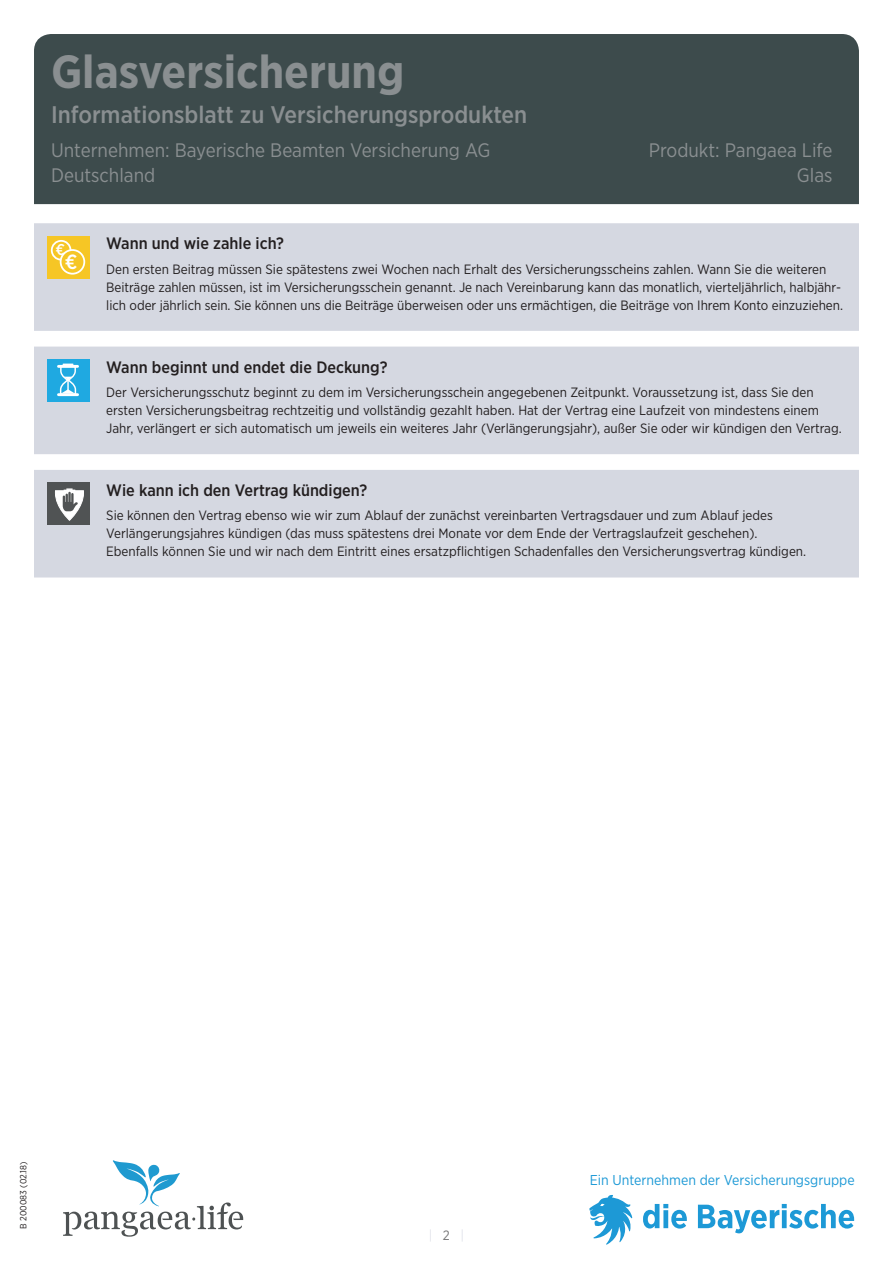
<style>
.page{position:relative;width:893px;height:1263px;background:#fff}
.page>*{position:absolute;margin:0;border:0;box-sizing:border-box;transform-origin:0 0}
.t1{font:700 46.5px "Gotham Narrow";color:#8a8f91}
.t2{font:500 24px "Gotham Narrow";color:#8a8f91}
.t3{font:500 20.55px "Gotham Narrow";color:#fff}
.t4{font:19.5px "Gotham Narrow";color:#8a8f91}
.t5{font:500 16.5px "Gotham Narrow";color:#231f20}
.t6{font:500 15.6px "Gotham Narrow";color:#fff}
.t7{font:14.25px "Gotham Narrow";color:#1d99d6}
.t8{font:13.5px/18px "Gotham Narrow";color:#231f20}
.t9{font:13.5px "Gotham Narrow";color:#e0e2e9}
.t10{font:9px "Gotham Narrow";color:#231f20}
.s1{color:#787879}
</style>
<div class="page">
<div style="left:34px;top:347px;width:825px;height:107px;background:#d5d8e1"></div>
<div style="left:47px;top:359px;width:42px;height:43px;background:#1fa9e1"></div>
<hr style="left:58px;top:365px;width:20px;height:3px;background:#fff">
<hr style="left:58px;top:393px;width:20px;height:3px;background:#fff">
<svg style="left:59px;top:364px;width:18px;height:30px"></svg>
<div style="left:34px;top:470px;width:825px;height:107px;background:#d5d8e1"></div>
<div style="left:47px;top:483px;width:42px;height:42px;background:#505354"></div>
<svg style="left:55px;top:488px;width:29px;height:33px"></svg>
<div style="left:34px;top:223px;width:825px;height:108px;background:#d5d8e1"></div>
<div style="left:47px;top:236px;width:42px;height:43px;background:#f6c625"></div>
<div style="left:51px;top:240px;width:20px;height:21px;border:2px solid #fff;border-radius:50%"></div>
<div style="left:61px;top:250px;width:23px;height:24px;background:#f6c625;border-radius:50%"></div>
<div style="left:60px;top:249px;width:25px;height:26px;border:2px solid #fff;border-radius:50%"></div>
<svg style="left:643px;top:1204px;width:44px;height:24px"></svg>
<svg style="left:698px;top:1204px;width:156px;height:29px"></svg>
<svg style="left:589px;top:1195px;width:44px;height:50px"></svg>
<svg style="left:63px;top:1160px;width:180px;height:77px"></svg>
<div style="left:34px;top:34px;width:825px;height:170px;background:#3d4b4c"></div>
<h1 class="t1" style="left:51px;top:42px;width:355px">Glasversicherung</h1>
<h2 class="t2" style="left:51px;top:99px;width:478px">Informationsblatt zu Versicherungsprodukten</h2>
<h3 class="t4" style="left:51px;top:138px;width:441px">Unternehmen: Bayerische Beamten Versicherung AG</h3>
<h3 class="t4" style="left:649px;top:138px;width:185px">Produkt: Pangaea Life</h3>
<h3 class="t4" style="left:51px;top:163px;width:106px">Deutschland</h3>
<h3 class="t4" style="left:797px;top:163px;width:37px">Glas</h3>
<p class="t6" style="left:56px;top:240px;width:11px">€</p>
<h3 class="t3" style="left:65px;top:248px;width:14px">€</h3>
<p class="t5" style="left:106px;top:233px;width:179px">Wann und wie zahle ich?</p>
<p class="t8" style="left:106px;top:260px;width:738px">Den ersten Beitrag müssen Sie spätestens zwei Wochen nach Erhalt des Versicherungsscheins zahlen. Wann Sie die weiteren<br>Beiträge zahlen müssen, ist im Versicherungsschein genannt. Je nach Vereinbarung kann das monatlich, vierteljährlich, halbjähr&shy;lich oder jährlich sein. Sie können uns die Beiträge überweisen oder uns ermächtigen, die Beiträge von Ihrem Konto einzuziehen.</p>
<p class="t5" style="left:106px;top:356px;width:283px">Wann beginnt und endet die Deckung?</p>
<p class="t8" style="left:106px;top:383px;width:737px">Der Versicherungsschutz beginnt zu dem im Versicherungsschein angegebenen Zeitpunkt. Voraussetzung ist, dass Sie den ersten Versicherungsbeitrag rechtzeitig und vollständig gezahlt haben. Hat der Vertrag eine Laufzeit von mindestens einem<br>Jahr, verlängert er sich automatisch um jeweils ein weiteres Jahr (Verlängerungsjahr), außer Sie oder wir kündigen den Vertrag.</p>
<p class="t5" style="left:106px;top:480px;width:262px">Wie kann ich den Vertrag kündigen?</p>
<p class="t8" style="left:106px;top:506px;width:701px">Sie können den Vertrag ebenso wie wir zum Ablauf der zunächst vereinbarten Vertragsdauer und zum Ablauf jedes<br>Verlängerungsjahres kündigen (das muss spätestens drei Monate vor dem Ende der Vertragslaufzeit geschehen).<br>Ebenfalls können Sie und wir nach dem Eintritt eines ersatzpflichtigen Schadenfalles den Versicherungsvertrag kündigen.</p>
<p class="t10" style="left:18px;top:1229px;width:69px;rotate:-90deg">B 200083 (02.18)</p>
<p class="t9" style="left:429px;top:1226px;width:37px">| <span class="s1">2</span> |</p>
<p class="t7" style="left:590px;top:1171px;width:266px">Ein Unternehmen der Versicherungsgruppe</p>
</div>
